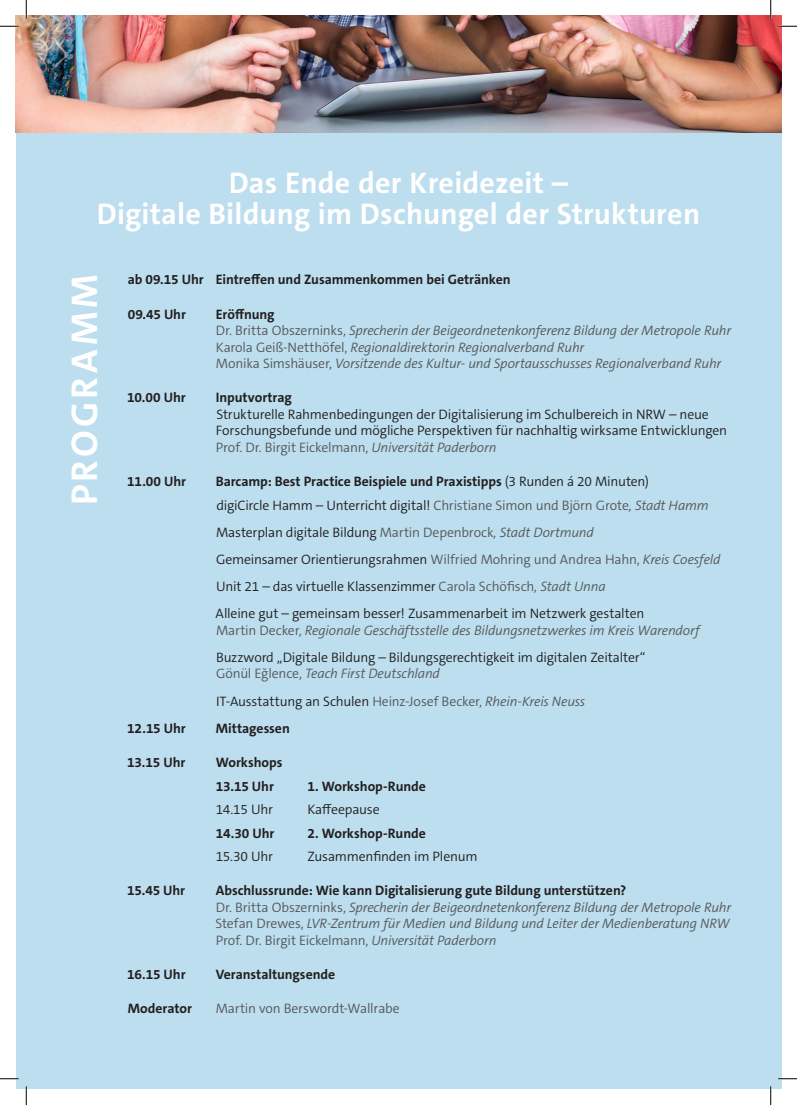
<style>
.page{position:relative;width:797px;height:1105px;background:#fff}
.page>*{position:absolute;margin:0;border:0;box-sizing:border-box;transform-origin:0 0}
.t1{font:700 37.5px "The Sans C5";letter-spacing:.09em;color:#fff}
.t2{font:700 30px/31.2px "The Sans C5";letter-spacing:.01em;color:#fff;text-align:center}
.t3{font:300 13.75px/16.5px "The Sans C5";letter-spacing:-.015em;color:#231f20}
.t4{font:italic 300 13.75px/16.5px "The Sans C5";letter-spacing:-.015em;color:#57585a}
.t5{font:700 13.75px "The Sans C5";letter-spacing:-.005em;color:#231f20}
.t6{font:300 13.75px "The Sans C5";letter-spacing:-.01em;color:#57585a}
.s1{font-weight:700;font-style:normal;color:#231f20}
.s2{font-style:normal}
.s3{font-weight:700}
.s4{color:#57585a}
.s5{font-style:italic;color:#57585a}
.s6{font-weight:300}
.s7{font-style:normal;color:#231f20}
</style>
<div class="page">
<div style="left:16px;top:16px;width:765px;height:1073px;background:#bcdeee"></div>
<img style="left:16px;top:16px;width:765px;height:117px">
<svg style="left:0;top:25px;width:19px;height:2px"></svg>
<svg style="left:778px;top:25px;width:19px;height:2px"></svg>
<svg style="left:0;top:1078px;width:19px;height:1px"></svg>
<svg style="left:778px;top:1078px;width:19px;height:1px"></svg>
<svg style="left:25px;top:0;width:2px;height:19px"></svg>
<svg style="left:25px;top:1086px;width:2px;height:19px"></svg>
<svg style="left:770px;top:0;width:1px;height:19px"></svg>
<svg style="left:770px;top:1086px;width:1px;height:19px"></svg>
<p class="t2" style="left:97px;top:167px;width:605px">Das Ende der Kreidezeit –<br>Digitale Bildung im Dschungel der Strukturen</p>
<p class="t1" style="left:60px;top:505px;width:232px;rotate:-90deg">PROGRAMM</p>
<p class="t5" style="left:128px;top:271px;width:384px">ab 09.15 Uhr Eintreffen und Zusammenkommen bei Getränken</p>
<p class="t5" style="left:128px;top:305px;width:60px">09.45 Uhr</p>
<p class="t4" style="left:216px;top:306px;width:517px"><span class="s1">Eröffnung<br></span><span class="s2">Dr. Britta Obszerninks,</span> Sprecherin der Beigeordnetenkonferenz Bildung der Metropole Ruhr <span class="s2">Karola Geiß-Netthöfel,</span> Regionaldirektorin Regionalverband Ruhr<br><span class="s2">Monika Simshäuser,</span> Vorsitzende des Kultur- und Sportausschusses Regionalverband Ruhr</p>
<p class="t5" style="left:127px;top:389px;width:60px">10.00 Uhr</p>
<p class="t3" style="left:216px;top:390px;width:513px"><span class="s3">Inputvortrag<br></span>Strukturelle Rahmenbedingungen der Digitalisierung im Schulbereich in NRW – neue Forschungsbefunde und mögliche Perspektiven für nachhaltig wirksame Entwicklungen <span class="s4">Prof. Dr. Birgit Eickelmann,</span> <span class="s5">Universität Paderborn</span></p>
<p class="t5" style="left:127px;top:473px;width:60px">11.00 Uhr</p>
<p class="t5" style="left:216px;top:473px;width:435px">Barcamp: Best Practice Beispiele und Praxistipps <span class="s6">(3 Runden á 20 Minuten)</span></p>
<p class="t3" style="left:216px;top:497px;width:494px">digiCircle Hamm – Unterricht digital! <span class="s4">Christiane Simon und Björn Grote</span><span class="s5">, Stadt Hamm</span></p>
<p class="t3" style="left:216px;top:524px;width:379px">Masterplan digitale Bildung <span class="s4">Martin Depenbrock</span><span class="s5">, Stadt Dortmund</span></p>
<p class="t3" style="left:216px;top:551px;width:506px">Gemeinsamer Orientierungsrahmen <span class="s4">Wilfried Mohring und Andrea Hahn,</span> <span class="s5">Kreis Coesfeld</span></p>
<p class="t3" style="left:216px;top:578px;width:391px">Unit 21 – das virtuelle Klassenzimmer <span class="s4">Carola Schöfisch</span><span class="s5">, Stadt Unna</span></p>
<p class="t4" style="left:216px;top:605px;width:485px"><span class="s7">Alleine gut – gemeinsam besser! Zusammenarbeit im Netzwerk gestalten<br></span><span class="s2">Martin Decker,</span> Regionale Geschäftsstelle des Bildungsnetzwerkes im Kreis Warendorf</p>
<p class="t3" style="left:216px;top:649px;width:431px">Buzzword „Digitale Bildung – Bildungsgerechtigkeit im digitalen Zeitalter“<br><span class="s4">Gönül Eğlence,</span> <span class="s5">Teach First Deutschland</span></p>
<p class="t3" style="left:216px;top:693px;width:371px">IT-Ausstattung an Schulen <span class="s4">Heinz-Josef Becker,</span> <span class="s5">Rhein-Kreis Neuss</span></p>
<p class="t5" style="left:127px;top:719px;width:60px">12.15 Uhr</p>
<p class="t5" style="left:216px;top:719px;width:76px">Mittagessen</p>
<p class="t5" style="left:127px;top:753px;width:60px">13.15 Uhr</p>
<p class="t5" style="left:216px;top:753px;width:68px">Workshops</p>
<p class="t5" style="left:216px;top:777px;width:60px">13.15 Uhr</p>
<p class="t5" style="left:307px;top:777px;width:120px">1. Workshop-Runde</p>
<p class="t3" style="left:216px;top:801px;width:59px">14.15 Uhr</p>
<p class="t3" style="left:307px;top:801px;width:74px">Kaffeepause</p>
<p class="t5" style="left:216px;top:824px;width:60px">14.30 Uhr</p>
<p class="t5" style="left:307px;top:824px;width:120px">2. Workshop-Runde</p>
<p class="t3" style="left:216px;top:848px;width:59px">15.30 Uhr</p>
<p class="t3" style="left:307px;top:848px;width:172px">Zusammenfinden im Plenum</p>
<p class="t5" style="left:127px;top:882px;width:60px">15.45 Uhr</p>
<p class="t4" style="left:215px;top:883px;width:517px"><span class="s1">Abschlussrunde: Wie kann Digitalisierung gute Bildung unterstützen?<br></span><span class="s2">Dr. Britta Obszerninks,</span> Sprecherin der Beigeordnetenkonferenz Bildung der Metropole Ruhr <span class="s2">Stefan Drewes,</span> LVR-Zentrum für Medien und Bildung und Leiter der Medienberatung NRW <span class="s2">Prof. Dr. Birgit Eickelmann,</span> Universität Paderborn</p>
<p class="t5" style="left:127px;top:966px;width:60px">16.15 Uhr</p>
<p class="t5" style="left:216px;top:966px;width:121px">Veranstaltungsende</p>
<p class="t5" style="left:128px;top:1000px;width:66px">Moderator</p>
<p class="t6" style="left:216px;top:1000px;width:185px">Martin von Berswordt-Wallrabe</p>
</div>
